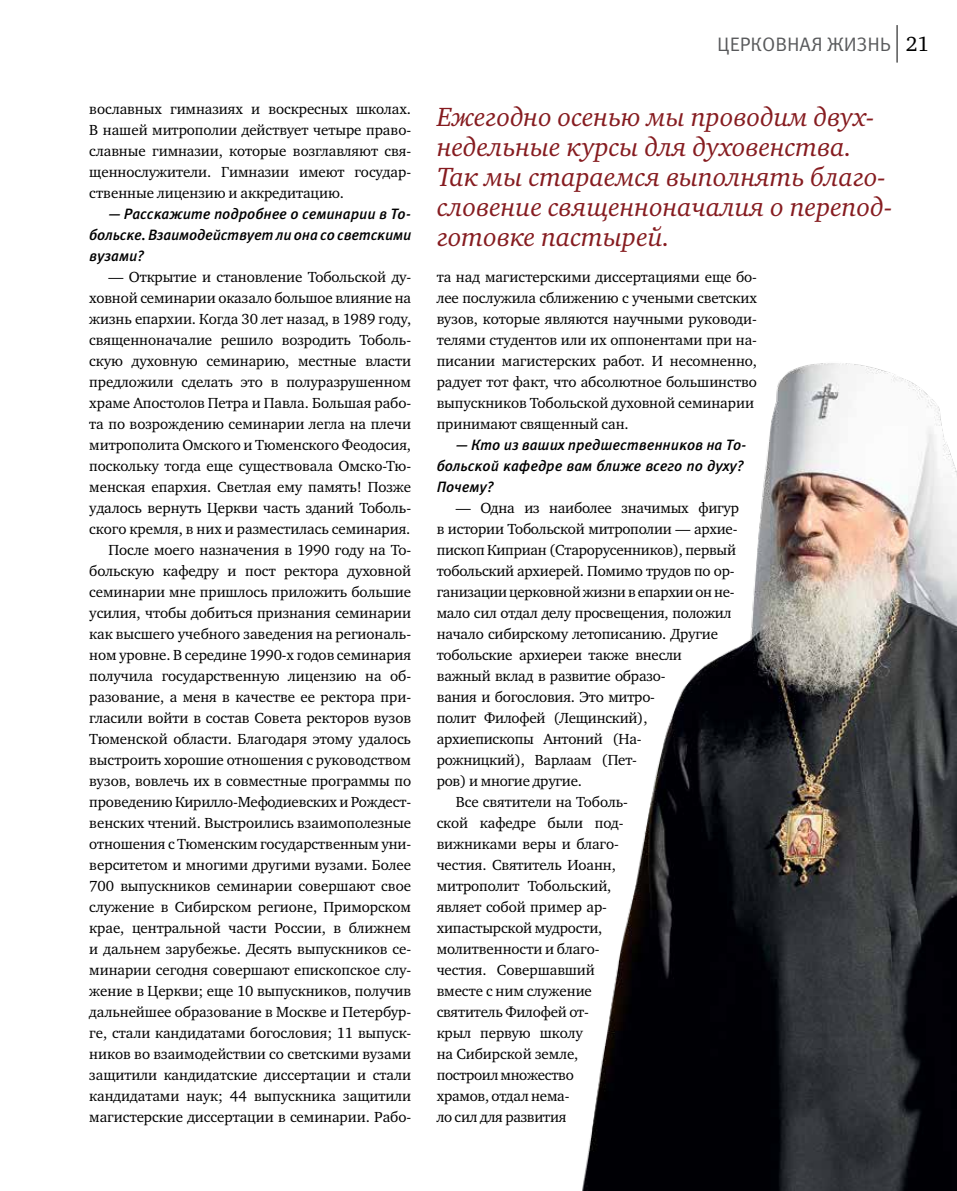
<style>
.page{position:relative;width:957px;height:1191px;background:#fff}
.page>*{position:absolute;margin:0;border:0;box-sizing:border-box;transform-origin:0 0}
.t1{font:italic 27px/30px "Charter ITC";letter-spacing:-.005em;color:#861c20}
.t2{font:19.5px "Meta Pro";letter-spacing:-.005em;color:#58595b}
.t3{font:15px/21px "Charter ITC";letter-spacing:-.005em;color:#000;text-align:justify}
.t4{font:italic 500 15px/21px "Meta Pro";letter-spacing:-.005em;color:#000;text-align:justify}
.s1{font-family:"Charter ITC";font-size:21px;color:#000}
</style>
<div class="page">
<hr style="left:896px;top:25px;width:1px;height:38px;background:#000">
<img style="left:582px;top:363px;width:375px;height:828px">
<h2 class="t2" style="left:717px;top:32px;width:213px">ЦЕРКОВНАЯ ЖИЗНЬ <span class="s1">21</span></h2>
<h1 class="t1" style="left:437px;top:101px;width:457px">Ежегодно осенью мы проводим двух&shy;недельные курсы для духовенства.<br>Так мы стараемся выполнять благо&shy;словение священноначалия о перепод&shy;готовке пастырей.</h1>
<p class="t3" style="left:89px;top:98px;width:323px">вославных гимназиях и воскресных школах.<br>В нашей митрополии действует четыре право&shy;славные гимназии, которые возглавляют свя&shy;щеннослужители. Гимназии имеют государ&shy;ственные лицензию и аккредитацию.</p>
<p class="t4" style="left:89px;top:204px;width:323px;text-indent:19px">— Расскажите подробнее о семинарии в То&shy;больске. Взаимодействует ли она со светскими вузами?</p>
<p class="t3" style="left:89px;top:266px;width:323px;text-align:right">— Открытие и становление Тобольской ду&shy;ховной семинарии оказало большое влияние на жизнь епархии. Когда 30 лет назад, в 1989 году, священноначалие решило возродить Тоболь&shy;скую духовную семинарию, местные власти предложили сделать это в полуразрушенном храме Апостолов Петра и Павла. Большая рабо&shy;та по возрождению семинарии легла на плечи митрополита Омского и Тюменского Феодосия, поскольку тогда еще существовала Омско-Тю&shy;менская епархия. Светлая ему память! Позже удалось вернуть Церкви часть зданий Тоболь&shy;ского кремля, в них и разместилась семинария.<br>После моего назначения в 1990 году на То&shy;больскую кафедру и пост ректора духовной семинарии мне пришлось приложить большие усилия, чтобы добиться признания семинарии как высшего учебного заведения на региональ&shy;ном уровне. В середине 1990-х годов семинария получила государственную лицензию на об&shy;разование, а меня в качестве ее ректора при&shy;гласили войти в состав Совета ректоров вузов Тюменской области. Благодаря этому удалось выстроить хорошие отношения с руководством вузов, вовлечь их в совместные программы по проведению Кирилло-Мефодиевских и Рождест&shy;венских чтений. Выстроились взаимополезные отношения с Тюменским государственным уни&shy;верситетом и многими другими вузами. Более 700 выпускников семинарии совершают свое служение в Сибирском регионе, Приморском крае, центральной части России, в ближнем и дальнем зарубежье. Десять выпускников се&shy;минарии сегодня совершают епископское слу&shy;жение в Церкви; еще 10 выпускников, получив дальнейшее образование в Москве и Петербур&shy;ге, стали кандидатами богословия; 11 выпуск&shy;ников во взаимодействии со светскими вузами защитили кандидатские диссертации и стали кандидатами наук; 44 выпускника защитили магистерские диссертации в семинарии. Рабо-</p>
<p class="t3" style="left:437px;top:266px;width:322px;text-align:left">та над магистерскими диссертациями еще бо&shy;лее послужила сближению с учеными светских вузов, которые являются научными руководи&shy;телями студентов или их оппонентами при на&shy;писании магистерских работ. И несомненно, радует тот факт, что абсолютное большинство выпускников Тобольской духовной семинарии принимают священный сан.</p>
<p class="t4" style="left:437px;top:435px;width:311px;text-align:left;text-indent:19px">— Кто из ваших предшественников на То&shy;больской кафедре вам ближе всего по духу?<br>Почему?</p>
<p class="t3" style="left:456px;top:497px;width:285px">— Одна из наиболее значимых фигур</p>
<p class="t3" style="left:437px;top:518px;width:302px">в истории Тобольской митрополии — архие-</p>
<p class="t3" style="left:437px;top:539px;width:301px">пископ Киприан (Старорусенников), первый</p>
<p class="t3" style="left:437px;top:560px;width:299px">тобольский архиерей. Помимо трудов по ор-</p>
<p class="t3" style="left:437px;top:581px;width:299px">ганизации церковной жизни в епархии он не-</p>
<p class="t3" style="left:437px;top:602px;width:296px">мало сил отдал делу просвещения, положил</p>
<p class="t3" style="left:437px;top:623px;width:283px">начало сибирскому летописанию. Другие</p>
<p class="t3" style="left:437px;top:644px;width:247px">тобольские архиереи также внесли</p>
<p class="t3" style="left:437px;top:665px;width:230px">важный вклад в развитие образо-</p>
<p class="t3" style="left:437px;top:686px;width:220px">вания и богословия. Это митро-</p>
<p class="t3" style="left:437px;top:707px;width:212px">полит Филофей (Лещинский),</p>
<p class="t3" style="left:437px;top:728px;width:206px">архиепископы Антоний (На-</p>
<p class="t3" style="left:437px;top:749px;width:200px">рожницкий), Варлаам (Пет-</p>
<p class="t3" style="left:437px;top:770px;width:147px">ров) и многие другие.</p>
<p class="t3" style="left:456px;top:791px;width:174px">Все святители на Тоболь-</p>
<p class="t3" style="left:437px;top:812px;width:188px">ской кафедре были под-</p>
<p class="t3" style="left:437px;top:833px;width:184px">вижниками веры и благо-</p>
<p class="t3" style="left:437px;top:854px;width:181px">честия. Святитель Иоанн,</p>
<p class="t3" style="left:437px;top:875px;width:176px">митрополит Тобольский,</p>
<p class="t3" style="left:437px;top:896px;width:172px">являет собой пример ар-</p>
<p class="t3" style="left:437px;top:917px;width:167px">хипастырской мудрости,</p>
<p class="t3" style="left:437px;top:938px;width:164px">молитвенности и благо-</p>
<p class="t3" style="left:437px;top:959px;width:160px">честия. Совершавший</p>
<p class="t3" style="left:437px;top:980px;width:157px">вместе с ним служение</p>
<p class="t3" style="left:437px;top:1001px;width:154px">святитель Филофей от-</p>
<p class="t3" style="left:437px;top:1022px;width:148px">крыл первую школу</p>
<p class="t3" style="left:437px;top:1043px;width:143px">на Сибирской земле,</p>
<p class="t3" style="left:437px;top:1064px;width:139px">построил множество</p>
<p class="t3" style="left:437px;top:1085px;width:134px">храмов, отдал нема-</p>
<p class="t3" style="left:437px;top:1106px;width:131px">ло сил для развития</p>
</div>
